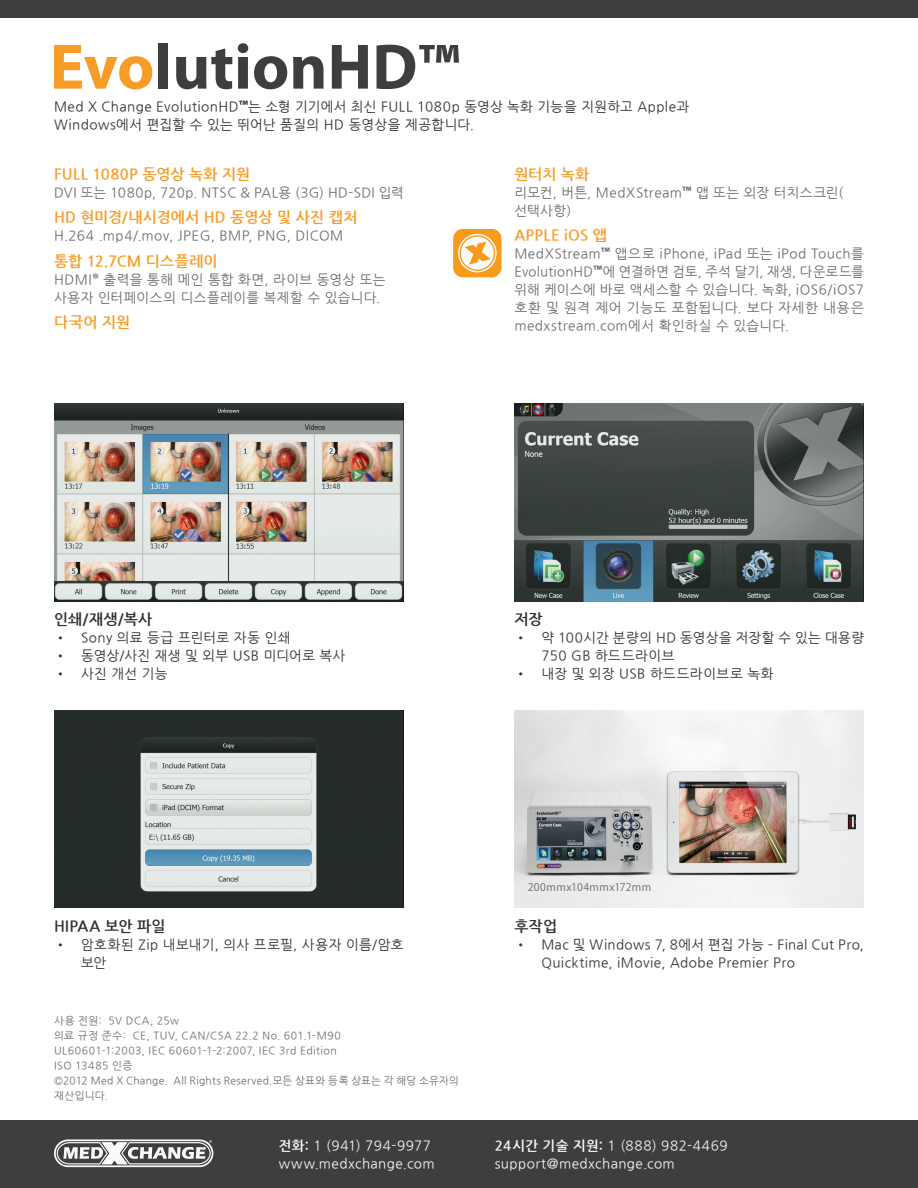
<style>
.page{position:relative;width:918px;height:1188px;background:#3e3e3f}
.page>*{position:absolute;margin:0;border:0;box-sizing:border-box;transform-origin:0 0}
.t1{font:700 15px "Nanum Gothic";letter-spacing:.015em;color:#f89c28}
.t2{font:700 15px "Nanum Gothic";letter-spacing:.015em;color:#312f30}
.t3{font:13.5px/18px "Nanum Gothic";letter-spacing:.035em;color:#6a6b6e}
.t4{font:13.5px/18px "Nanum Gothic";letter-spacing:.03em;color:#312f30}
.t5{font:13.5px "Nanum Gothic";letter-spacing:.03em;color:#fafafa}
.t6{font:13.5px "Nanum Gothic";letter-spacing:.055em;color:#fafafa}
.t7{font:10.5px/15px "Nanum Gothic";letter-spacing:.04em;color:#6a6b6e}
.t8{font:10.5px "Koz Go Pro";letter-spacing:.04em;color:#6a6b6e}
.s1{font-family:"Koz Go Pro";font-weight:700}
.s2{font-weight:700}
</style>
<div class="page">
<div style="left:0;top:18px;width:918px;height:1102px;background:#fff"></div>
<svg style="left:54px;top:1139px;width:159px;height:28px"></svg>
<img style="left:54px;top:710px;width:350px;height:198px">
<img style="left:514px;top:710px;width:350px;height:198px">
<img style="left:514px;top:404px;width:350px;height:197px">
<img style="left:54px;top:404px;width:350px;height:197px">
<svg style="left:54px;top:45px;width:98px;height:44px"></svg>
<div style="left:158px;top:43px;width:10px;height:46px;background:#3e3e3f"></div>
<svg style="left:176px;top:48px;width:56px;height:41px"></svg>
<svg style="left:238px;top:43px;width:10px;height:46px"></svg>
<svg style="left:254px;top:56px;width:33px;height:33px"></svg>
<svg style="left:293px;top:56px;width:31px;height:33px"></svg>
<svg style="left:332px;top:45px;width:36px;height:44px"></svg>
<svg style="left:377px;top:45px;width:82px;height:44px"></svg>
<div style="left:453px;top:229px;width:49px;height:48px;background:#f89a1c;border-radius:10px"></div>
<svg style="left:458px;top:234px;width:39px;height:38px"></svg>
<p class="t4" style="left:54px;top:98px;width:637px">Med X Change EvolutionHD<span class="s1">™</span>는 소형 기기에서 최신 FULL 1080p 동영상 녹화 기능을 지원하고 Apple과<br>Windows에서 편집할 수 있는 뛰어난 품질의 HD 동영상을 제공합니다.</p>
<p class="t1" style="left:54px;top:166px;width:198px">FULL 1080P 동영상 녹화 지원</p>
<p class="t3" style="left:54px;top:183px;width:351px">DVI 또는 1080p, 720p. NTSC &amp; PAL용 (3G) HD-SDI 입력</p>
<p class="t1" style="left:54px;top:210px;width:305px">HD 현미경/내시경에서 HD 동영상 및 사진 캡처</p>
<p class="t3" style="left:54px;top:227px;width:291px">H.264 .mp4/.mov, JPEG, BMP, PNG, DICOM</p>
<p class="t1" style="left:54px;top:253px;width:165px">통합 12.7CM 디스플레이</p>
<p class="t3" style="left:54px;top:270px;width:333px">HDMI<span class="s1">®</span> 출력을 통해 메인 통합 화면, 라이브 동영상 또는 사용자 인터페이스의 디스플레이를 복제할 수 있습니다.</p>
<p class="t1" style="left:54px;top:315px;width:78px">다국어 지원</p>
<p class="t1" style="left:514px;top:166px;width:77px">원터치 녹화</p>
<p class="t3" style="left:514px;top:183px;width:331px">리모컨, 버튼, MedXStream<span class="s1">™</span> 앱 또는 외장 터치스크린( 선택사항)</p>
<p class="t1" style="left:514px;top:228px;width:94px">APPLE iOS 앱</p>
<p class="t3" style="left:514px;top:245px;width:351px;text-align:justify">MedXStream<span class="s1">™</span> 앱으로 iPhone, iPad 또는 iPod Touch를 EvolutionHD<span class="s1">™</span>에 연결하면 검토, 주석 달기, 재생, 다운로드를 위해 케이스에 바로 액세스할 수 있습니다. 녹화, iOS6/iOS7 호환 및 원격 제어 기능도 포함됩니다. 보다 자세한 내용은 medxstream.com에서 확인하실 수 있습니다.</p>
<p class="t2" style="left:54px;top:612px;width:100px">인쇄/재생/복사</p>
<p class="t4" style="left:54px;top:629px;width:238px">• Sony 의료 등급 프린터로 자동 인쇄</p>
<p class="t4" style="left:54px;top:647px;width:293px">• 동영상/사진 재생 및 외부 USB 미디어로 복사</p>
<p class="t4" style="left:54px;top:665px;width:115px">• 사진 개선 기능</p>
<p class="t2" style="left:514px;top:612px;width:30px">저장</p>
<p class="t4" style="left:541px;top:629px;width:324px;text-indent:-27px">• 약 100시간 분량의 HD 동영상을 저장할 수 있는 대용량<br>750 GB 하드드라이브</p>
<p class="t4" style="left:514px;top:665px;width:261px">• 내장 및 외장 USB 하드드라이브로 녹화</p>
<p class="t2" style="left:54px;top:919px;width:113px">HIPAA 보안 파일</p>
<p class="t4" style="left:81px;top:936px;width:324px;text-indent:-27px">• 암호화된 Zip 내보내기, 의사 프로필, 사용자 이름/암호 보안</p>
<p class="t7" style="left:54px;top:1014px;width:407px">사용 전원: 5V DCA, 25w<br>의료 규정 준수: CE, TUV, CAN/CSA 22.2 No. 601.1-M90<br>UL60601-1:2003, IEC 60601-1-2:2007, IEC 3rd Edition<br>ISO 13485 인증<br>©2012 Med X Change. All Rights Reserved.모든 상표와 등록 상표는 각 해당 소유자의 재산입니다.</p>
<p class="t8" style="left:528px;top:880px;width:125px">200mmx104mmx172mm</p>
<p class="t2" style="left:514px;top:919px;width:44px">후작업</p>
<p class="t4" style="left:541px;top:936px;width:324px;text-indent:-27px">• Mac 및 Windows 7, 8에서 편집 가능 – Final Cut Pro,<br>Quicktime, iMovie, Adobe Premier Pro</p>
<p class="t5" style="left:279px;top:1139px;width:154px"><span class="s2">전화:</span> 1 (941) 794-9977</p>
<p class="t6" style="left:495px;top:1139px;width:234px"><span class="s2">24시간 기술 지원:</span> 1 (888) 982-4469</p>
<p class="t5" style="left:279px;top:1157px;width:157px">www.medxchange.com</p>
<p class="t5" style="left:495px;top:1157px;width:182px">support@medxchange.com</p>
</div>
